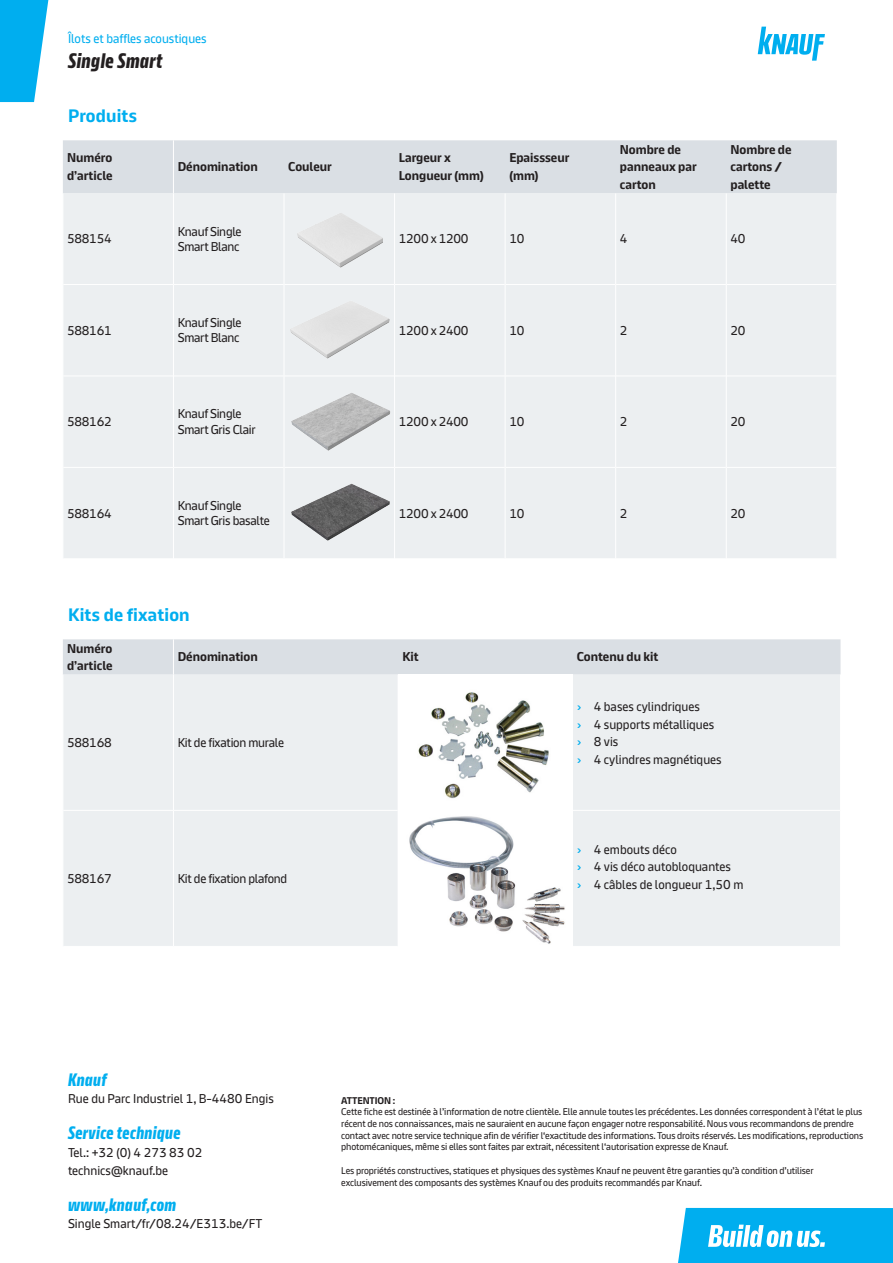
<style>
.page{position:relative;width:893px;height:1263px;background:#fff}
.page>*{position:absolute;margin:0;border:0;box-sizing:border-box;transform-origin:0 0}
.t1{font:700 21px "Knauf Head";letter-spacing:.025em;color:#231f20}
.t2{font:700 18px "Knauf Head";letter-spacing:.025em;color:#00aeef}
.t3{font:700 18px "Knauf";letter-spacing:.01em;color:#00aeef}
.t4{font:12.75px/15.3px "Knauf";letter-spacing:-.02em;color:#231f20}
.t5{font:12.75px/17.9px "Knauf";color:#231f20}
.t6{font:700 12.75px/17.9px "Knauf";color:#231f20}
.t7{font:12.75px "Knauf";color:#00aeef}
.t8{font:9.75px/11.7px "Knauf";letter-spacing:-.01em;color:#231f20}
.t9{font:700 9.75px "Knauf";letter-spacing:-.01em;color:#231f20}
.s1{color:#00aeef}
</style>
<div class="page">
<svg style="left:0;top:0;width:49px;height:102px"></svg>
<svg style="left:758px;top:27px;width:67px;height:34px"></svg>
<div style="left:63px;top:140px;width:774px;height:53px;background:#dadfe4"></div>
<div style="left:64px;top:193px;width:772px;height:365px;background:#eceff1"></div>
<hr style="left:173px;top:140px;width:1px;height:53px;background:#fff">
<hr style="left:505px;top:193px;width:1px;height:91px;background:#fff">
<hr style="left:615px;top:193px;width:1px;height:91px;background:#fff">
<hr style="left:726px;top:193px;width:1px;height:91px;background:#fff">
<hr style="left:63px;top:284px;width:110px;height:1px;background:#fff">
<hr style="left:395px;top:284px;width:110px;height:1px;background:#fff">
<hr style="left:505px;top:284px;width:110px;height:1px;background:#fff">
<hr style="left:505px;top:284px;width:1px;height:92px;background:#fff">
<hr style="left:616px;top:284px;width:110px;height:1px;background:#fff">
<hr style="left:615px;top:284px;width:1px;height:92px;background:#fff">
<hr style="left:727px;top:284px;width:109px;height:1px;background:#fff">
<hr style="left:726px;top:284px;width:1px;height:92px;background:#fff">
<hr style="left:63px;top:376px;width:110px;height:1px;background:#fff">
<hr style="left:395px;top:376px;width:110px;height:1px;background:#fff">
<hr style="left:505px;top:376px;width:110px;height:1px;background:#fff">
<hr style="left:505px;top:376px;width:1px;height:91px;background:#fff">
<hr style="left:616px;top:376px;width:110px;height:1px;background:#fff">
<hr style="left:615px;top:376px;width:1px;height:91px;background:#fff">
<hr style="left:727px;top:376px;width:109px;height:1px;background:#fff">
<hr style="left:726px;top:376px;width:1px;height:91px;background:#fff">
<hr style="left:63px;top:467px;width:110px;height:1px;background:#fff">
<hr style="left:395px;top:467px;width:110px;height:1px;background:#fff">
<hr style="left:505px;top:467px;width:110px;height:1px;background:#fff">
<hr style="left:505px;top:467px;width:1px;height:92px;background:#fff">
<hr style="left:616px;top:467px;width:110px;height:1px;background:#fff">
<hr style="left:615px;top:467px;width:1px;height:92px;background:#fff">
<hr style="left:727px;top:467px;width:109px;height:1px;background:#fff">
<hr style="left:726px;top:467px;width:1px;height:92px;background:#fff">
<hr style="left:173px;top:193px;width:1px;height:91px;background:#fff">
<hr style="left:284px;top:193px;width:1px;height:91px;background:#fff">
<hr style="left:394px;top:193px;width:1px;height:91px;background:#fff">
<hr style="left:174px;top:284px;width:110px;height:1px;background:#fff">
<hr style="left:173px;top:284px;width:1px;height:92px;background:#fff">
<hr style="left:284px;top:284px;width:110px;height:1px;background:#fff">
<hr style="left:284px;top:284px;width:1px;height:92px;background:#fff">
<hr style="left:394px;top:284px;width:1px;height:92px;background:#fff">
<hr style="left:174px;top:376px;width:110px;height:1px;background:#fff">
<hr style="left:173px;top:376px;width:1px;height:91px;background:#fff">
<hr style="left:284px;top:376px;width:110px;height:1px;background:#fff">
<hr style="left:284px;top:376px;width:1px;height:91px;background:#fff">
<hr style="left:394px;top:376px;width:1px;height:91px;background:#fff">
<hr style="left:174px;top:467px;width:110px;height:1px;background:#fff">
<hr style="left:173px;top:467px;width:1px;height:92px;background:#fff">
<hr style="left:284px;top:467px;width:110px;height:1px;background:#fff">
<hr style="left:284px;top:467px;width:1px;height:92px;background:#fff">
<hr style="left:394px;top:467px;width:1px;height:92px;background:#fff">
<img style="left:285px;top:297px;width:109px;height:67px">
<img style="left:285px;top:388px;width:109px;height:67px">
<img style="left:285px;top:479px;width:109px;height:68px">
<img style="left:294px;top:195px;width:125px;height:75px">
<div style="left:383px;top:236px;width:9px;height:9px;background:#eceff1"></div>
<div style="left:63px;top:639px;width:777px;height:36px;background:#dadfe4"></div>
<div style="left:64px;top:675px;width:776px;height:271px;background:#eceff1"></div>
<hr style="left:173px;top:639px;width:1px;height:36px;background:#fff">
<hr style="left:63px;top:810px;width:110px;height:1px;background:#fff">
<hr style="left:573px;top:810px;width:267px;height:1px;background:#fff">
<hr style="left:173px;top:675px;width:1px;height:135px;background:#fff">
<hr style="left:572px;top:675px;width:1px;height:135px;background:#fff">
<hr style="left:174px;top:810px;width:224px;height:1px;background:#fff">
<hr style="left:173px;top:810px;width:1px;height:137px;background:#fff">
<hr style="left:572px;top:810px;width:1px;height:137px;background:#fff">
<img style="left:398px;top:675px;width:174px;height:271px">
<svg style="left:678px;top:1208px;width:215px;height:55px;background:#20b8f0"></svg>
<h3 class="t7" style="left:68px;top:31px;width:140px">Îlots et baffles acoustiques</h3>
<h1 class="t1" style="left:68px;top:50px;width:96px">Single Smart</h1>
<h2 class="t3" style="left:68px;top:105px;width:70px">Produits</h2>
<h3 class="t6" style="left:67px;top:149px;width:47px">Numéro d’article</h3>
<h3 class="t6" style="left:178px;top:158px;width:82px">Dénomination</h3>
<h3 class="t6" style="left:288px;top:158px;width:45px">Couleur</h3>
<h3 class="t6" style="left:399px;top:149px;width:86px">Largeur x<br>Longueur (mm)</h3>
<h3 class="t6" style="left:509px;top:149px;width:62px">Epaissseur (mm)</h3>
<h3 class="t6" style="left:620px;top:140px;width:78px">Nombre de panneaux par carton</h3>
<h3 class="t6" style="left:730px;top:140px;width:63px">Nombre de cartons / palette</h3>
<h3 class="t4" style="left:67px;top:231px;width:46px">588154</h3>
<h3 class="t4" style="left:178px;top:223px;width:65px">Knauf Single<br>Smart Blanc</h3>
<h3 class="t4" style="left:399px;top:231px;width:71px">1200 x 1200</h3>
<h3 class="t4" style="left:509px;top:231px;width:17px">10</h3>
<h3 class="t4" style="left:620px;top:231px;width:9px">4</h3>
<h3 class="t4" style="left:730px;top:231px;width:17px">40</h3>
<h3 class="t4" style="left:67px;top:322px;width:46px">588161</h3>
<h3 class="t4" style="left:178px;top:315px;width:65px">Knauf Single<br>Smart Blanc</h3>
<h3 class="t4" style="left:399px;top:322px;width:71px">1200 x 2400</h3>
<h3 class="t4" style="left:509px;top:322px;width:17px">10</h3>
<h3 class="t4" style="left:620px;top:322px;width:9px">2</h3>
<h3 class="t4" style="left:730px;top:322px;width:17px">20</h3>
<h3 class="t4" style="left:67px;top:414px;width:46px">588162</h3>
<h3 class="t4" style="left:178px;top:406px;width:80px">Knauf Single<br>Smart Gris Clair</h3>
<h3 class="t4" style="left:399px;top:414px;width:71px">1200 x 2400</h3>
<h3 class="t4" style="left:509px;top:414px;width:17px">10</h3>
<h3 class="t4" style="left:620px;top:414px;width:9px">2</h3>
<h3 class="t4" style="left:730px;top:414px;width:17px">20</h3>
<h3 class="t4" style="left:67px;top:505px;width:46px">588164</h3>
<h3 class="t4" style="left:178px;top:498px;width:94px">Knauf Single<br>Smart Gris basalte</h3>
<h3 class="t4" style="left:399px;top:505px;width:71px">1200 x 2400</h3>
<h3 class="t4" style="left:509px;top:505px;width:17px">10</h3>
<h3 class="t4" style="left:620px;top:505px;width:9px">2</h3>
<h3 class="t4" style="left:730px;top:505px;width:17px">20</h3>
<h2 class="t3" style="left:68px;top:605px;width:123px">Kits de fixation</h2>
<h3 class="t6" style="left:67px;top:639px;width:47px">Numéro d’article</h3>
<h3 class="t6" style="left:178px;top:648px;width:82px">Dénomination</h3>
<h3 class="t6" style="left:402px;top:648px;width:18px">Kit</h3>
<h3 class="t6" style="left:577px;top:648px;width:83px">Contenu du kit</h3>
<h3 class="t4" style="left:67px;top:734px;width:46px">588168</h3>
<h3 class="t4" style="left:178px;top:734px;width:108px">Kit de fixation murale</h3>
<h3 class="t4" style="left:67px;top:870px;width:46px">588167</h3>
<h3 class="t4" style="left:178px;top:870px;width:111px">Kit de fixation plafond</h3>
<h3 class="t5" style="left:577px;top:697px;width:146px"><span class="s1">›</span> 4 bases cylindriques<br><span class="s1">›</span> 4 supports métalliques <span class="s1">›</span> 8 vis<br><span class="s1">›</span> 4 cylindres magnétiques</h3>
<h3 class="t5" style="left:577px;top:840px;width:168px"><span class="s1">›</span> 4 embouts déco<br><span class="s1">›</span> 4 vis déco autobloquantes<br><span class="s1">›</span> 4 câbles de longueur 1,50 m</h3>
<h2 class="t2" style="left:68px;top:1070px;width:40px">Knauf</h2>
<h3 class="t5" style="left:68px;top:1090px;width:207px">Rue du Parc Industriel 1, B-4480 Engis</h3>
<h2 class="t2" style="left:68px;top:1123px;width:114px">Service technique</h2>
<h3 class="t5" style="left:68px;top:1143px;width:136px">Tel.: +32 (0) 4 273 83 02 technics@knauf.be</h3>
<h2 class="t2" style="left:68px;top:1195px;width:110px">www,knauf,com</h2>
<h3 class="t5" style="left:68px;top:1215px;width:196px">Single Smart/fr/08.24/E313.be/FT</h3>
<p class="t9" style="left:341px;top:1095px;width:56px">ATTENTION :</p>
<p class="t8" style="left:341px;top:1106px;width:523px">Cette fiche est destinée à l’information de notre clientèle. Elle annule toutes les précédentes. Les données correspondent à l’état le plus récent de nos connaissances, mais ne sauraient en aucune façon engager notre responsabilité. Nous vous recommandons de prendre contact avec notre service technique afin de vérifier l‘exactitude des informations. Tous droits réservés. Les modifications, reproductions photomécaniques, même si elles sont faites par extrait, nécessitent l‘autorisation expresse de Knauf.</p>
<p class="t8" style="left:341px;top:1164px;width:474px">Les propriétés constructives, statiques et physiques des systèmes Knauf ne peuvent être garanties qu’à condition d’utiliser exclusivement des composants des systèmes Knauf ou des produits recommandés par Knauf.</p>
</div>
